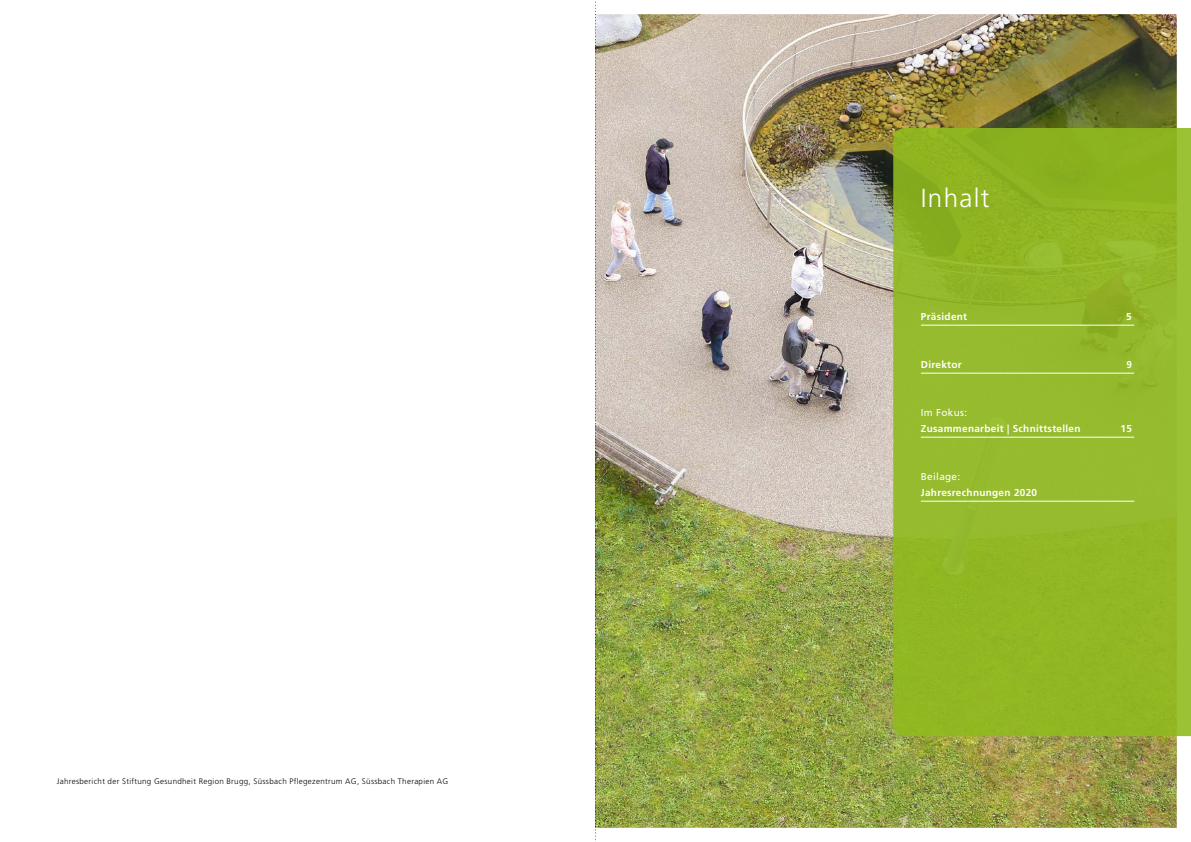
<style>
.page{position:relative;width:1191px;height:842px;background:#fff}
.page>*{position:absolute;margin:0;border:0;box-sizing:border-box;transform-origin:0 0}
.t1{font:300 26px "Frutiger LT Std";letter-spacing:.05em;color:#fff}
.t2{font:700 10px "Frutiger LT Std";letter-spacing:.03em;color:#fff}
.t3{font:10px "Frutiger LT Std";letter-spacing:.03em;color:#fff}
.t4{font:300 8px "Frutiger LT Std";letter-spacing:.04em;color:#000}
</style>
<div class="page">
<img style="left:596px;top:15px;width:580px;height:812px">
<svg style="left:893px;top:128px;width:298px;height:608px;background:#93b727"></svg>
<hr style="left:921px;top:325px;width:213px;height:1px;background:#fff">
<hr style="left:921px;top:373px;width:213px;height:1px;background:#fff">
<hr style="left:921px;top:437px;width:213px;height:1px;background:#fff">
<hr style="left:921px;top:501px;width:213px;height:1px;background:#fff">
<svg style="left:595px;top:1px;width:1px;height:841px"></svg>
<p class="t4" style="left:57px;top:777px;width:393px">Jahresbericht der Stiftung Gesundheit Region Brugg, Süssbach Pflegezentrum AG, Süssbach Therapien AG</p>
<h1 class="t1" style="left:921px;top:183px;width:70px">Inhalt</h1>
<p class="t2" style="left:921px;top:311px;width:48px">Präsident</p>
<p class="t2" style="left:1126px;top:311px;width:7px">5</p>
<p class="t2" style="left:921px;top:359px;width:42px">Direktor</p>
<p class="t2" style="left:1126px;top:359px;width:7px">9</p>
<p class="t3" style="left:921px;top:407px;width:48px">Im Fokus:</p>
<p class="t2" style="left:921px;top:423px;width:161px">Zusammenarbeit | Schnittstellen</p>
<p class="t2" style="left:1120px;top:423px;width:13px">15</p>
<p class="t3" style="left:921px;top:471px;width:41px">Beilage:</p>
<p class="t2" style="left:921px;top:487px;width:118px">Jahresrechnungen 2020</p>
</div>
